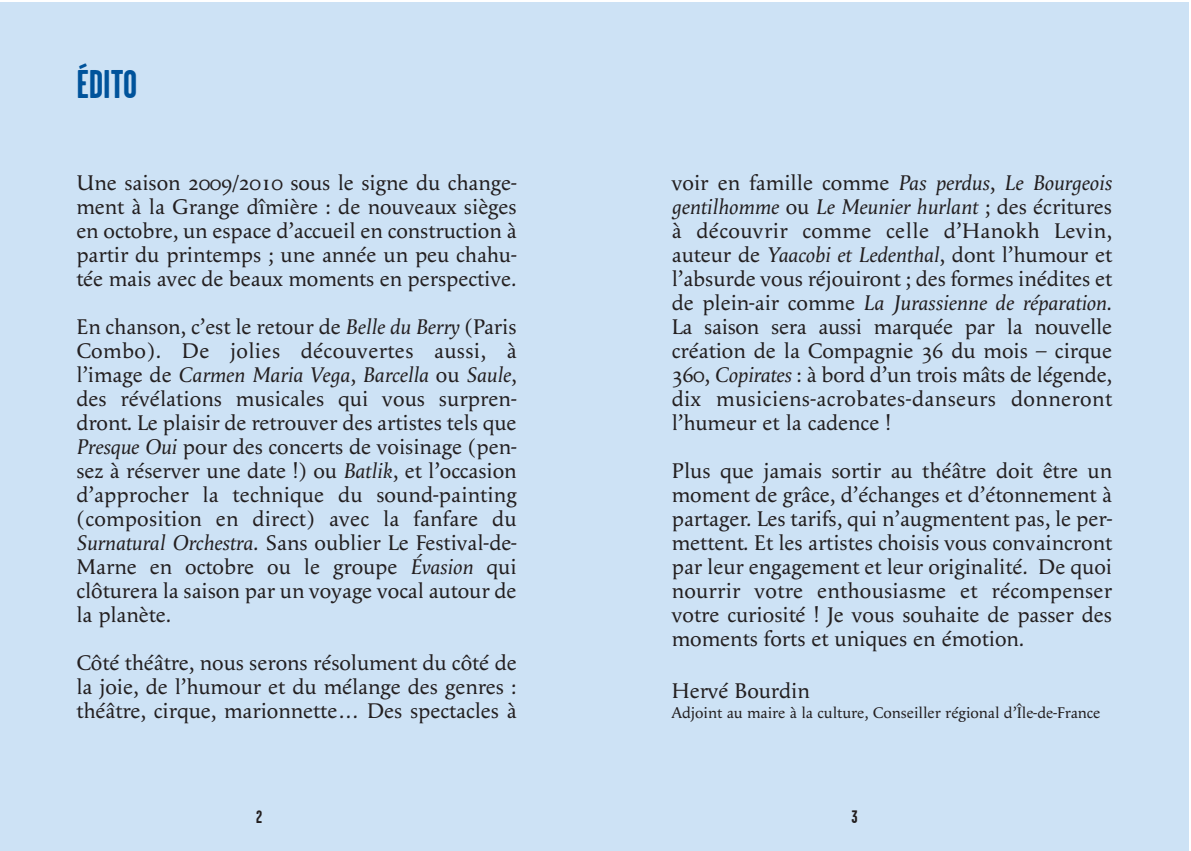
<style>
.page{position:relative;width:1191px;height:851px;background:#fff}
.page>*{position:absolute;margin:0;border:0;box-sizing:border-box;transform-origin:0 0}
.t1{font:700 40px "Garage Gothic";color:#00539b}
.t2{font:22px/24px "Apolline";color:#231f20;text-align:justify}
.t3{font:700 18px "Garage Gothic";color:#231f20}
.t4{font:16px "Apolline";color:#231f20}
.s1{font-style:italic}
</style>
<div class="page">
<div style="left:0;top:2px;width:1188px;height:848px;background:#cde2f5"></div>
<h1 class="t1" style="left:76px;top:69px;width:63px">ÉDITO</h1>
<p class="t2" style="left:76px;top:172px;width:442px">Une saison 2009/2010 sous le signe du change&shy;ment à la Grange dîmière : de nouveaux sièges en octobre, un espace d’accueil en construction à partir du printemps ; une année un peu chahu&shy;tée mais avec de beaux moments en perspective.</p>
<p class="t2" style="left:76px;top:316px;width:442px">En chanson, c’est le retour de <span class="s1">Belle du Berry</span> (Paris Combo). De jolies découvertes aussi, à l’image de <span class="s1">Carmen Maria Vega</span>, <span class="s1">Barcella</span> ou <span class="s1">Saule</span>, des révélations musicales qui vous surpren&shy;dront. Le plaisir de retrouver des artistes tels que <span class="s1">Presque Oui</span> pour des concerts de voisinage (pen&shy;sez à réserver une date !) ou <span class="s1">Batlik</span>, et l’occasion d’approcher la technique du sound-painting (composition en direct) avec la fanfare du <span class="s1">Surnatural Orchestra</span>. Sans oublier Le Festival-de-Marne en octobre ou le groupe <span class="s1">Évasion</span> qui clôturera la saison par un voyage vocal autour de la planète.</p>
<p class="t2" style="left:76px;top:652px;width:442px">Côté théâtre, nous serons résolument du côté de la joie, de l’humour et du mélange des genres : théâtre, cirque, marionnette… Des spectacles à</p>
<p class="t2" style="left:672px;top:172px;width:442px">voir en famille comme <span class="s1">Pas perdus</span>, <span class="s1">Le Bourgeois gentilhomme</span> ou <span class="s1">Le Meunier hurlant</span> ; des écritures à découvrir comme celle d’Hanokh Levin, auteur de <span class="s1">Yaacobi et Ledenthal</span>, dont l’humour et l’absurde vous réjouiront ; des formes inédites et de plein-air comme <span class="s1">La Jurassienne de réparation</span>.<br>La saison sera aussi marquée par la nouvelle création de la Compagnie 36 du mois – cirque 360, <span class="s1">Copirates</span> : à bord d’un trois mâts de légende, dix musiciens-acrobates-danseurs donneront l’humeur et la cadence !</p>
<p class="t2" style="left:672px;top:460px;width:442px">Plus que jamais sortir au théâtre doit être un moment de grâce, d’échanges et d’étonnement à partager. Les tarifs, qui n’augmentent pas, le per&shy;mettent. Et les artistes choisis vous convaincront par leur engagement et leur originalité. De quoi nourrir votre enthousiasme et récompenser votre curiosité ! Je vous souhaite de passer des moments forts et uniques en émotion.</p>
<p class="t2" style="left:672px;top:680px;width:140px">Hervé Bourdin</p>
<p class="t4" style="left:672px;top:706px;width:430px">Adjoint au maire à la culture, Conseiller régional d’Île-de-France</p>
<p class="t3" style="left:256px;top:810px;width:8px">2</p>
<p class="t3" style="left:851px;top:810px;width:8px">3</p>
</div>
